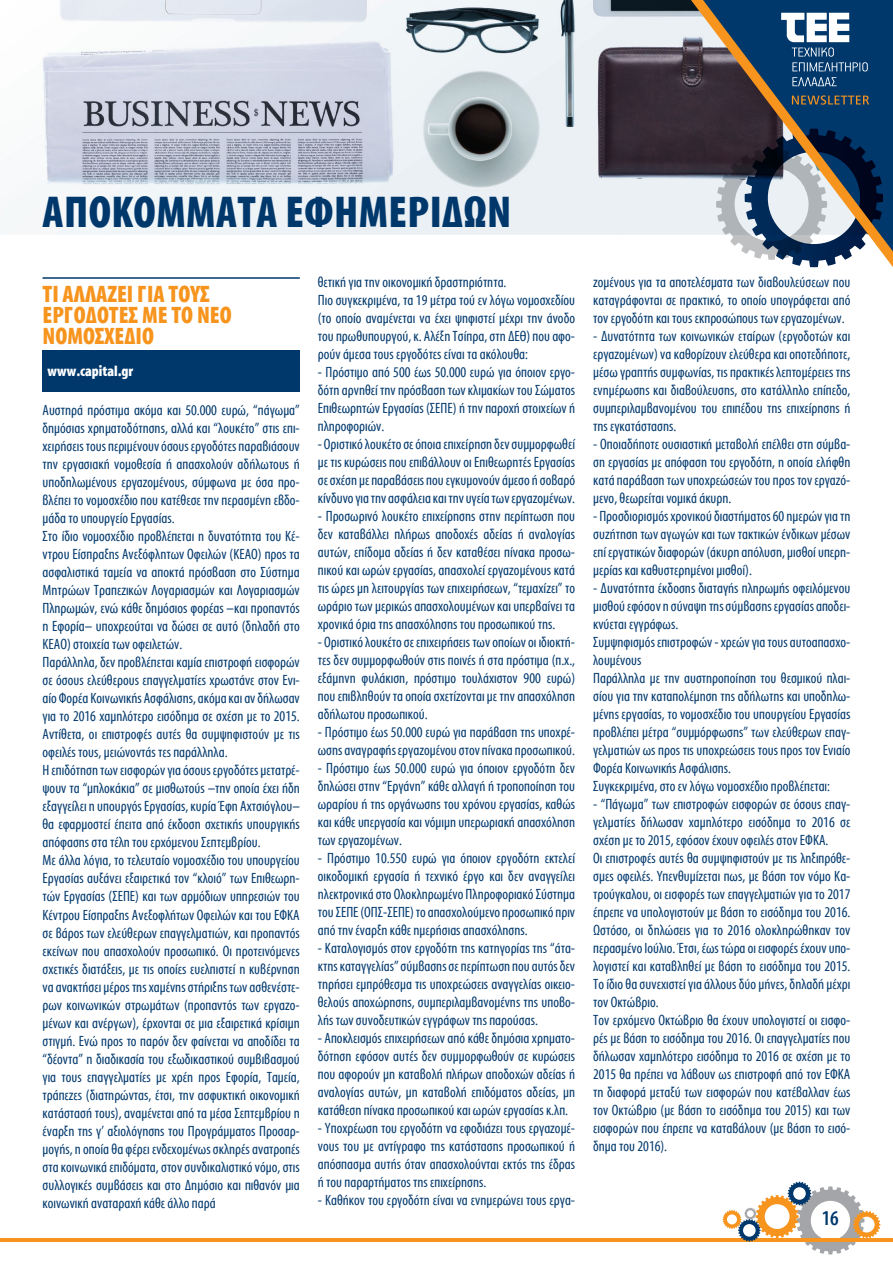
<style>
.page{position:relative;width:893px;height:1263px;background:#fff}
.page>*{position:absolute;margin:0;border:0;box-sizing:border-box;transform-origin:0 0}
.t1{font:700 45px "Myriad Condensed Greek";letter-spacing:.01em;color:#00386c}
.t2{font:700 24px/21px "Myriad Condensed Greek";color:#f7941e}
.t3{font:500 21px "Myriad Condensed Greek";color:#00386c}
.t4{font:15px/18px "Myriad Condensed Greek";color:#00386c;text-align:justify}
.t5{font:700 15px "Myriad Condensed Greek";color:#fff}
</style>
<div class="page">
<hr style="left:0;top:1238px;width:893px;height:3px;background:#f7941e">
<svg style="left:723px;top:1182px;width:157px;height:72px"></svg>
<img style="left:0;top:0;width:691px;height:234px">
<svg style="left:691px;top:0;width:202px;height:267px;background:#596778"></svg>
<svg style="left:792px;top:95px;width:77px;height:10px"></svg>
<svg style="left:781px;top:13px;width:87px;height:58px"></svg>
<svg style="left:792px;top:77px;width:45px;height:9px"></svg>
<hr style="left:43px;top:277px;width:257px;height:2px;background:#00386c">
<div style="left:43px;top:350px;width:257px;height:42px;background:#00386c"></div>
<h1 class="t1" style="left:43px;top:189px;width:470px">ΑΠΟΚΟΜΜΑΤΑ ΕΦΗΜΕΡΙΔΩΝ</h1>
<h2 class="t2" style="left:43px;top:284px;width:191px">ΤΙ ΑΛΛΑΖΕΙ ΓΙΑ ΤΟΥΣ<br>ΕΡΓΟΔΟΤΕΣ ΜΕ ΤΟ ΝΕΟ<br>ΝΟΜΟΣΧΕΔΙΟ</h2>
<p class="t5" style="left:48px;top:363px;width:87px">www.capital.gr</p>
<p class="t4" style="left:43px;top:402px;width:259px;text-align:left">Αυστηρά πρόστιμα ακόμα και 50.000 ευρώ, “πάγωμα” δημόσιας χρηματοδότησης, αλλά και “λουκέτο” στις επι&shy;χειρήσεις τους περιμένουν όσους εργοδότες παραβιάσουν την εργασιακή νομοθεσία ή απασχολούν αδήλωτους ή υποδηλωμένους εργαζομένους, σύμφωνα με όσα προ&shy;βλέπει το νομοσχέδιο που κατέθεσε την περασμένη εβδο&shy;μάδα το υπουργείο Εργασίας.<br>Στο ίδιο νομοσχέδιο προβλέπεται η δυνατότητα του Κέ&shy;ντρου Είσπραξης Ανεξόφλητων Οφειλών (ΚΕΑΟ) προς τα ασφαλιστικά ταμεία να αποκτά πρόσβαση στο Σύστημα Μητρώων Τραπεζικών Λογαριασμών και Λογαριασμών Πληρωμών, ενώ κάθε δημόσιος φορέας –και προπαντός η Εφορία– υποχρεούται να δώσει σε αυτό (δηλαδή στο ΚΕΑΟ) στοιχεία των οφειλετών.<br>Παράλληλα, δεν προβλέπεται καμία επιστροφή εισφορών σε όσους ελεύθερους επαγγελματίες χρωστάνε στον Ενι&shy;αίο Φορέα Κοινωνικής Ασφάλισης, ακόμα και αν δήλωσαν για το 2016 χαμηλότερο εισόδημα σε σχέση με το 2015.<br>Αντίθετα, οι επιστροφές αυτές θα συμψηφιστούν με τις οφειλές τους, μειώνοντάς τες παράλληλα.<br>Η επιδότηση των εισφορών για όσους εργοδότες μετατρέ&shy;ψουν τα “μπλοκάκια” σε μισθωτούς –την οποία έχει ήδη εξαγγείλει η υπουργός Εργασίας, κυρία Έφη Αχτσιόγλου– θα εφαρμοστεί έπειτα από έκδοση σχετικής υπουργικής απόφασης στα τέλη του ερχόμενου Σεπτεμβρίου.<br>Με άλλα λόγια, το τελευταίο νομοσχέδιο του υπουργείου Εργασίας αυξάνει εξαιρετικά τον “κλοιό” των Επιθεωρη&shy;τών Εργασίας (ΣΕΠΕ) και των αρμόδιων υπηρεσιών του Κέντρου Είσπραξης Ανεξoφλήτων Οφειλών και του ΕΦΚΑ σε βάρος των ελεύθερων επαγγελματιών, και προπαντός εκείνων που απασχολούν προσωπικό. Οι προτεινόμενες σχετικές διατάξεις, με τις οποίες ευελπιστεί η κυβέρνηση να ανακτήσει μέρος της χαμένης στήριξης των ασθενέστε&shy;ρων κοινωνικών στρωμάτων (προπαντός των εργαζο&shy;μένων και ανέργων), έρχονται σε μια εξαιρετικά κρίσιμη στιγμή. Ενώ προς το παρόν δεν φαίνεται να αποδίδει τα “δέοντα” η διαδικασία του εξωδικαστικού συμβιβασμού για τους επαγγελματίες με χρέη προς Εφορία, Ταμεία, τράπεζες (διατηρώντας, έτσι, την ασφυκτική οικονομική κατάστασή τους), αναμένεται από τα μέσα Σεπτεμβρίου η έναρξη της γ’ αξιολόγησης του Προγράμματος Προσαρ&shy;μογής, η οποία θα φέρει ενδεχομένως σκληρές ανατροπές στα κοινωνικά επιδόματα, στον συνδικαλιστικό νόμο, στις συλλογικές συμβάσεις και στο Δημόσιο και πιθανόν μια κοινωνική αναταραχή κάθε άλλο παρά</p>
<p class="t4" style="left:318px;top:273px;width:259px;text-align:left">θετική για την οικονομική δραστηριότητα.<br>Πιο συγκεκριμένα, τα 19 μέτρα τού εν λόγω νομοσχεδίου (το οποίο αναμένεται να έχει ψηφιστεί μέχρι την άνοδο του πρωθυπουργού, κ. Αλέξη Τσίπρα, στη ΔΕΘ) που αφο&shy;ρούν άμεσα τους εργοδότες είναι τα ακόλουθα:</p>
<p class="t4" style="left:318px;top:363px;width:259px">- Πρόστιμο από 500 έως 50.000 ευρώ για όποιον εργο&shy;δότη αρνηθεί την πρόσβαση των κλιμακίων του Σώματος Επιθεωρητών Εργασίας (ΣΕΠΕ) ή την παροχή στοιχείων ή πληροφοριών.</p>
<p class="t4" style="left:318px;top:435px;width:259px">- Οριστικό λουκέτο σε όποια επιχείρηση δεν συμμορφωθεί με τις κυρώσεις που επιβάλλουν οι Επιθεωρητές Εργασίας σε σχέση με παραβάσεις που εγκυμονούν άμεσο ή σοβαρό κίνδυνο για την ασφάλεια και την υγεία των εργαζομένων.</p>
<p class="t4" style="left:318px;top:507px;width:259px">- Προσωρινό λουκέτο επιχείρησης στην περίπτωση που δεν καταβάλλει πλήρως αποδοχές αδείας ή αναλογίας αυτών, επίδομα αδείας ή δεν καταθέσει πίνακα προσω&shy;πικού και ωρών εργασίας, απασχολεί εργαζομένους κατά τις ώρες μη λειτουργίας των επιχειρήσεων, “τεμαχίζει” το ωράριο των μερικώς απασχολουμένων και υπερβαίνει τα χρονικά όρια της απασχόλησης του προσωπικού της.</p>
<p class="t4" style="left:318px;top:633px;width:259px">- Οριστικό λουκέτο σε επιχειρήσεις των οποίων οι ιδιοκτή&shy;τες δεν συμμορφωθούν στις ποινές ή στα πρόστιμα (π.χ., εξάμηνη φυλάκιση, πρόστιμο τουλάχιστον 900 ευρώ) που επιβληθούν τα οποία σχετίζονται με την απασχόληση αδήλωτου προσωπικού.</p>
<p class="t4" style="left:318px;top:723px;width:259px">- Πρόστιμο έως 50.000 ευρώ για παράβαση της υποχρέ&shy;ωσης αναγραφής εργαζομένου στον πίνακα προσωπικού.</p>
<p class="t4" style="left:318px;top:759px;width:259px">- Πρόστιμο έως 50.000 ευρώ για όποιον εργοδότη δεν δηλώσει στην “Εργάνη” κάθε αλλαγή ή τροποποίηση του ωραρίου ή της οργάνωσης του χρόνου εργασίας, καθώς και κάθε υπεργασία και νόμιμη υπερωριακή απασχόληση των εργαζομένων.</p>
<p class="t4" style="left:318px;top:849px;width:259px">- Πρόστιμο 10.550 ευρώ για όποιον εργοδότη εκτελεί οικοδομική εργασία ή τεχνικό έργο και δεν αναγγείλει ηλεκτρονικά στο Ολοκληρωμένο Πληροφοριακό Σύστημα του ΣΕΠΕ (ΟΠΣ-ΣΕΠΕ) το απασχολούμενο προσωπικό πριν από την έναρξη κάθε ημερήσιας απασχόλησης.</p>
<p class="t4" style="left:318px;top:939px;width:259px">- Καταλογισμός στον εργοδότη της κατηγορίας της “άτα&shy;κτης καταγγελίας” σύμβασης σε περίπτωση που αυτός δεν τηρήσει εμπρόθεσμα τις υποχρεώσεις αναγγελίας οικειο&shy;θελούς αποχώρησης, συμπεριλαμβανομένης της υποβο&shy;λής των συνοδευτικών εγγράφων της παρούσας.</p>
<p class="t4" style="left:318px;top:1029px;width:259px">- Αποκλεισμός επιχειρήσεων από κάθε δημόσια χρηματο&shy;δότηση εφόσον αυτές δεν συμμορφωθούν σε κυρώσεις που αφορούν μη καταβολή πλήρων αποδοχών αδείας ή αναλογίας αυτών, μη καταβολή επιδόματος αδείας, μη κατάθεση πίνακα προσωπικού και ωρών εργασίας κ.λπ.</p>
<p class="t4" style="left:318px;top:1119px;width:259px">- Υποχρέωση του εργοδότη να εφοδιάζει τους εργαζομέ&shy;νους του με αντίγραφο της κατάστασης προσωπικού ή απόσπασμα αυτής όταν απασχολούνται εκτός της έδρας ή του παραρτήματος της επιχείρησης.</p>
<p class="t4" style="left:318px;top:1191px;width:259px">- Καθήκον του εργοδότη είναι να ενημερώνει τους εργα-</p>
<p class="t4" style="left:593px;top:273px;width:259px">ζομένους για τα αποτελέσματα των διαβουλεύσεων που καταγράφονται σε πρακτικό, το οποίο υπογράφεται από τον εργοδότη και τους εκπροσώπους των εργαζομένων.</p>
<p class="t4" style="left:593px;top:327px;width:259px">- Δυνατότητα των κοινωνικών εταίρων (εργοδοτών και εργαζομένων) να καθορίζουν ελεύθερα και οποτεδήποτε, μέσω γραπτής συμφωνίας, τις πρακτικές λεπτομέρειες της ενημέρωσης και διαβούλευσης, στο κατάλληλο επίπεδο, συμπεριλαμβανομένου του επιπέδου της επιχείρησης ή της εγκατάστασης.</p>
<p class="t4" style="left:593px;top:435px;width:259px">- Οποιαδήποτε ουσιαστική μεταβολή επέλθει στη σύμβα&shy;ση εργασίας με απόφαση του εργοδότη, η οποία ελήφθη κατά παράβαση των υποχρεώσεών του προς τον εργαζό&shy;μενο, θεωρείται νομικά άκυρη.</p>
<p class="t4" style="left:593px;top:507px;width:259px">- Προσδιορισμός χρονικού διαστήματος 60 ημερών για τη συζήτηση των αγωγών και των τακτικών ένδικων μέσων επί εργατικών διαφορών (άκυρη απόλυση, μισθοί υπερη&shy;μερίας και καθυστερημένοι μισθοί).</p>
<p class="t4" style="left:593px;top:579px;width:259px;text-align:left">- Δυνατότητα έκδοσης διαταγής πληρωμής οφειλόμενου μισθού εφόσον η σύναψη της σύμβασης εργασίας αποδει&shy;κνύεται εγγράφως.<br>Συμψηφισμός επιστροφών - χρεών για τους αυτοαπασχο&shy;λουμένους<br>Παράλληλα με την αυστηροποίηση του θεσμικού πλαι&shy;σίου για την καταπολέμηση της αδήλωτης και υποδηλω&shy;μένης εργασίας, το νομοσχέδιο του υπουργείου Εργασίας προβλέπει μέτρα “συμμόρφωσης” των ελεύθερων επαγ&shy;γελματιών ως προς τις υποχρεώσεις τους προς τον Ενιαίο Φορέα Κοινωνικής Ασφάλισης.<br>Συγκεκριμένα, στο εν λόγω νομοσχέδιο προβλέπεται:</p>
<p class="t4" style="left:593px;top:795px;width:259px;text-align:left">- “Πάγωμα” των επιστροφών εισφορών σε όσους επαγ&shy;γελματίες δήλωσαν χαμηλότερο εισόδημα το 2016 σε σχέση με το 2015, εφόσον έχουν οφειλές στον ΕΦΚΑ.<br>Οι επιστροφές αυτές θα συμψηφιστούν με τις ληξιπρόθε&shy;σμες οφειλές. Υπενθυμίζεται πως, με βάση τον νόμο Κα&shy;τρούγκαλου, οι εισφορές των επαγγελματιών για το 2017 έπρεπε να υπολογιστούν με βάση το εισόδημα του 2016.<br>Ωστόσο, οι δηλώσεις για το 2016 ολοκληρώθηκαν τον περασμένο Ιούλιο. Έτσι, έως τώρα οι εισφορές έχουν υπο&shy;λογιστεί και καταβληθεί με βάση το εισόδημα του 2015.<br>Το ίδιο θα συνεχιστεί για άλλους δύο μήνες, δηλαδή μέχρι τον Οκτώβριο.<br>Τον ερχόμενο Οκτώβριο θα έχουν υπολογιστεί οι εισφο&shy;ρές με βάση το εισόδημα του 2016. Οι επαγγελματίες που δήλωσαν χαμηλότερο εισόδημα το 2016 σε σχέση με το 2015 θα πρέπει να λάβουν ως επιστροφή από τον ΕΦΚΑ τη διαφορά μεταξύ των εισφορών που κατέβαλλαν έως τον Οκτώβριο (με βάση το εισόδημα του 2015) και των εισφορών που έπρεπε να καταβάλουν (με βάση το εισό&shy;δημα του 2016).</p>
<h3 class="t3" style="left:822px;top:1208px;width:19px">16</h3>
</div>
